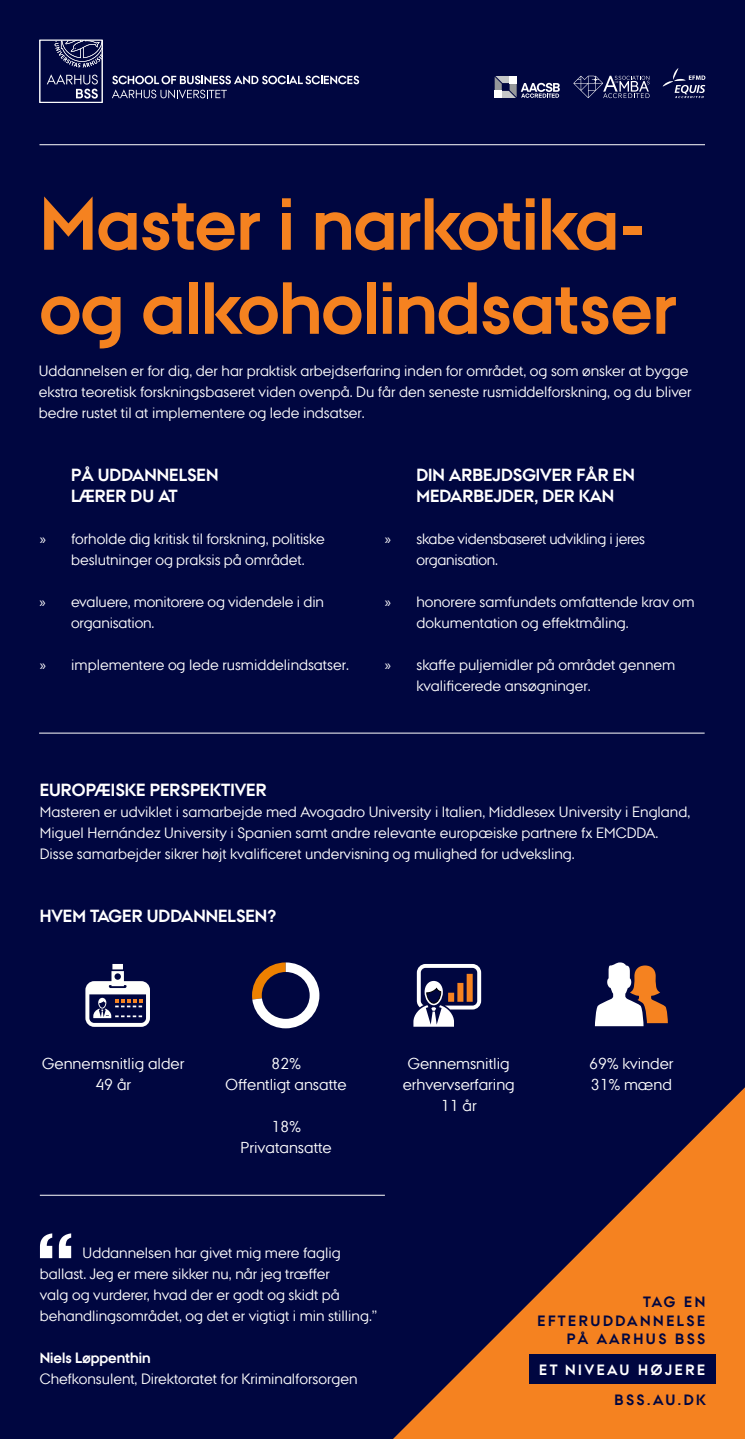
<style>
.page{position:relative;width:745px;height:1439px;background:#fff}
.page>*{position:absolute;margin:0;border:0;box-sizing:border-box;transform-origin:0 0}
.t1{font:700 94.5px "AU Passata";color:#fff}
.t2{font:700 73.5px/84px "AU Passata";color:#f58220}
.t3{font:700 17.5px/21px "AU Passata";color:#fff}
.t4{font:15.75px/21px "AU Passata";color:#fff;text-align:center}
.t5{font:14.88px/21px "AU Passata";color:#fff}
.t6{font:14.88px/21px "AU Passata";letter-spacing:-.02em;color:#fff}
.t7{font:700 14.88px/18.7px "AU Passata";letter-spacing:.17em;color:#000640;text-align:right}
.t8{font:700 14.88px "AU Passata";color:#fff}
.t9{font:700 14.88px "AU Passata";letter-spacing:.17em;color:#fff}
.s1{font-family:"Myriad Pro"}
</style>
<div class="page">
<div style="left:0;top:0;width:744px;height:1439px;background:#000640"></div>
<hr style="left:39px;top:144px;width:665px;height:1px;background:#fff">
<hr style="left:39px;top:733px;width:665px;height:1px;background:#fff">
<svg style="left:413px;top:964px;width:68px;height:62px"></svg>
<svg style="left:594px;top:962px;width:73px;height:64px"></svg>
<svg style="left:85px;top:964px;width:65px;height:63px"></svg>
<hr style="left:40px;top:1195px;width:344px;height:1px;background:#fff">
<svg style="left:252px;top:962px;width:67px;height:66px"></svg>
<svg style="left:573px;top:76px;width:76px;height:22px"></svg>
<svg style="left:662px;top:68px;width:42px;height:30px"></svg>
<svg style="left:494px;top:76px;width:65px;height:22px"></svg>
<div style="left:40px;top:40px;width:62px;height:63px;border:1px solid #fff"></div>
<svg style="left:47px;top:74px;width:51px;height:25px"></svg>
<svg style="left:55px;top:40px;width:48px;height:27px"></svg>
<svg style="left:112px;top:75px;width:247px;height:24px"></svg>
<svg style="left:393px;top:1088px;width:351px;height:351px"></svg>
<div style="left:528px;top:1354px;width:187px;height:30px;background:#000640"></div>
<h2 class="t2" style="left:40px;top:183px;width:638px">Master i narkotika&shy;og alkoholindsatser</h2>
<p class="t5" style="left:39px;top:360px;width:654px">Uddannelsen er for dig, der har praktisk arbejdserfaring inden for området, og som ønsker at bygge ekstra teoretisk forskningsbaseret viden ovenpå. Du får den seneste rusmiddelforskning, og du bliver bedre rustet til at implementere og lede indsatser.</p>
<p class="t3" style="left:71px;top:464px;width:148px">PÅ UDDANNELSEN<br>LÆRER DU AT</p>
<p class="t3" style="left:416px;top:464px;width:220px">DIN ARBEJDSGIVER FÅR EN<br>MEDARBEJDER, DER KAN</p>
<p class="t5" style="left:71px;top:528px;width:255px;text-indent:-32px"><span class="s1">»</span> forholde dig kritisk til forskning, politiske beslutninger og praksis på området.</p>
<p class="t6" style="left:416px;top:528px;width:230px;text-indent:-32px"><span class="s1">»</span> skabe vidensbaseret udvikling i jeres organisation.</p>
<p class="t5" style="left:71px;top:591px;width:254px;text-indent:-32px"><span class="s1">»</span> evaluere, monitorere og videndele i din organisation.</p>
<p class="t5" style="left:416px;top:591px;width:279px;text-indent:-32px"><span class="s1">»</span> honorere samfundets omfattende krav om dokumentation og effektmåling.</p>
<p class="t5" style="left:40px;top:654px;width:310px"><span class="s1">»</span> implementere og lede rusmiddelindsatser.</p>
<p class="t5" style="left:416px;top:654px;width:260px;text-indent:-32px"><span class="s1">»</span> skaffe puljemidler på området gennem kvalificerede ansøgninger.</p>
<p class="t3" style="left:40px;top:779px;width:228px">EUROPÆISKE PERSPEKTIVER</p>
<p class="t5" style="left:40px;top:801px;width:651px">Masteren er udviklet i samarbejde med Avogadro University i Italien, Middlesex University i England,<br>Miguel Hernández University i Spanien samt andre relevante europæiske partnere fx EMCDDA.<br>Disse samarbejder sikrer højt kvalificeret undervisning og mulighed for udveksling.</p>
<p class="t3" style="left:40px;top:905px;width:238px">HVEM TAGER UDDANNELSEN?</p>
<p class="t4" style="left:42px;top:1053px;width:143px">Gennemsnitlig alder<br>49 år</p>
<p class="t4" style="left:225px;top:1052px;width:122px">82%<br>Offentligt ansatte</p>
<p class="t4" style="left:589px;top:1053px;width:86px;text-align:left">69% kvinder<br>31% mænd</p>
<p class="t4" style="left:402px;top:1053px;width:113px">Gennemsnitlig erhvervserfaring<br>11 år</p>
<p class="t4" style="left:240px;top:1116px;width:93px">18%<br>Privatansatte</p>
<h1 class="t1" style="left:36px;top:1211px;width:41px">“</h1>
<p class="t5" style="left:40px;top:1242px;width:339px;text-indent:43px">Uddannelsen har givet mig mere faglig ballast. Jeg er mere sikker nu, når jeg træffer<br>valg og vurderer, hvad der er godt og skidt på behandlingsområdet, og det er vigtigt i min stilling.”</p>
<p class="t8" style="left:40px;top:1349px;width:112px">Niels Løppenthin</p>
<p class="t5" style="left:40px;top:1368px;width:319px">Chefkonsulent, Direktoratet for Kriminalforsorgen</p>
<p class="t7" style="left:537px;top:1292px;width:169px">TAG EN<br>EFTERUDDANNELSE<br>PÅ AARHUS BSS</p>
<p class="t9" style="left:538px;top:1360px;width:167px">ET NIVEAU HØJERE</p>
<p class="t7" style="left:614px;top:1390px;width:93px">BSS.AU.DK</p>
</div>
